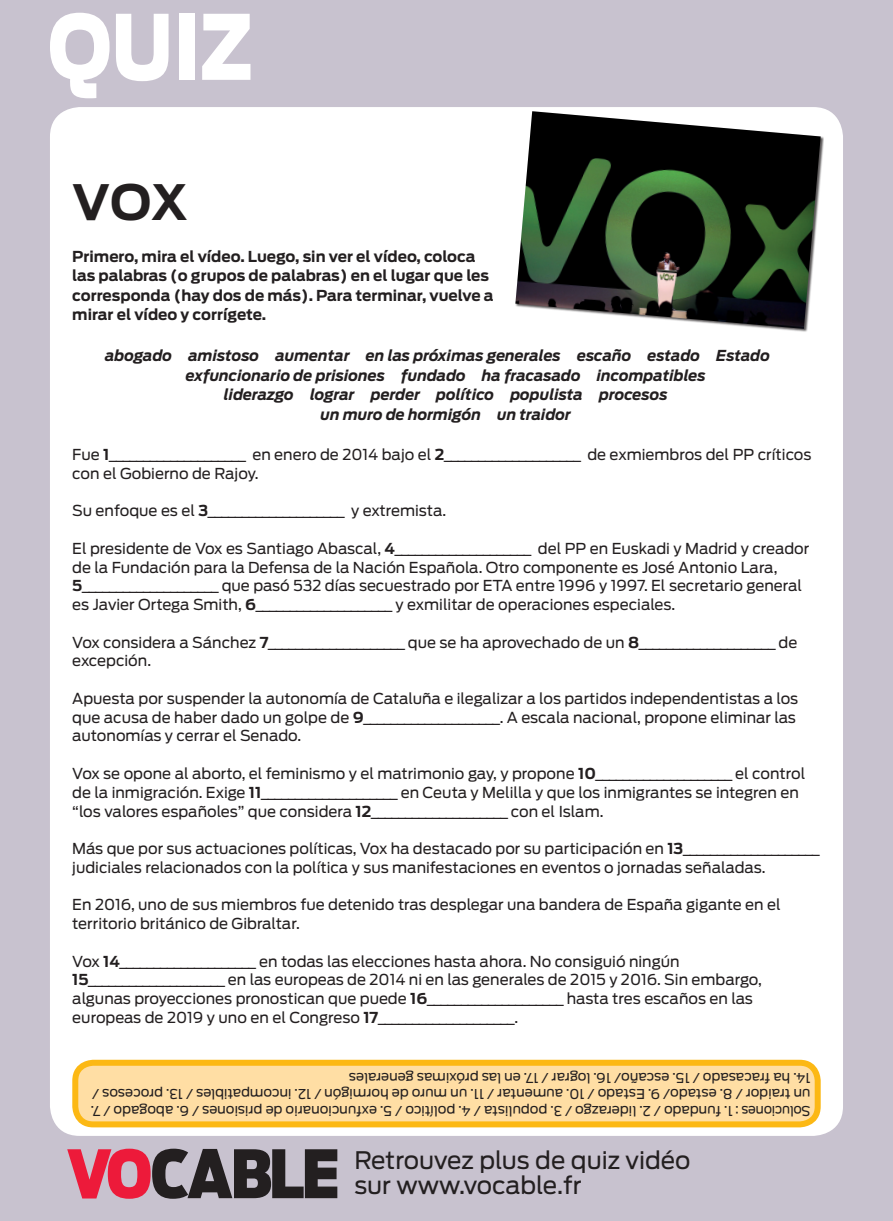
<style>
.page{position:relative;width:893px;height:1221px;background:#fff}
.page>*{position:absolute;margin:0;border:0;box-sizing:border-box;transform-origin:0 0}
.t1{font:900 89.1px "Antenna";color:#fff;scale:.83 1}
.t2{font:700 48.45px "Antenna";color:#231f20}
.t3{font:24px/25.5px "Antenna";color:#231f20}
.t4{font:15px/18.8px "Antenna";color:#231f20}
.t5{font:italic 700 15px "Antenna";color:#231f20}
.t6{font:700 15px/19.5px "Antenna";color:#231f20}
.t7{font:13.5px/16.2px "Antenna";color:#231f20;scale:.95 1}
.t8{font:13.5px "Antenna";color:#231f20}
.s1{font-weight:700}
</style>
<div class="page">
<div style="left:0;top:0;width:893px;height:1220px;background:#c8c2cf"></div>
<div style="left:50px;top:107px;width:793px;height:1028px;background:#fff;border-radius:30px"></div>
<svg style="left:67px;top:1148px;width:270px;height:50px"></svg>
<div style="left:75px;top:1062px;width:743px;height:62px;background:#ffdea4;border-radius:18px"></div>
<div style="left:72px;top:1059px;width:749px;height:68px;border:6px solid #fcb814;border-radius:18px"></div>
<div style="left:515px;top:111px;width:309px;height:221px;background:#231f20;opacity:.75"></div>
<img style="left:515px;top:111px;width:306px;height:218px">
<h1 class="t1" style="left:48px;top:-6px;width:248px">QUIZ</h1>
<h2 class="t2" style="left:72px;top:174px;width:117px">VOX</h2>
<p class="t6" style="left:72px;top:246px;width:423px">Primero, mira el vídeo. Luego, sin ver el vídeo, coloca las palabras (o grupos de palabras) en el lugar que les corresponda (hay dos de más). Para terminar, vuelve a mirar el vídeo y corrígete.</p>
<p class="t5" style="left:105px;top:347px;width:667px">abogado amistoso aumentar en las próximas generales escaño estado Estado</p>
<p class="t5" style="left:186px;top:366px;width:521px">exfuncionario de prisiones fundado ha fracasado incompatibles</p>
<p class="t5" style="left:224px;top:386px;width:445px">liderazgo lograr perder político populista procesos</p>
<p class="t5" style="left:321px;top:405px;width:252px">un muro de hormigón un traidor</p>
<p class="t4" style="left:72px;top:445px;width:741px">Fue <span class="s1">1</span>____________________ en enero de 2014 bajo el <span class="s1">2</span>____________________ de exmiembros del PP críticos con el Gobierno de Rajoy.</p>
<p class="t4" style="left:72px;top:501px;width:375px">Su enfoque es el <span class="s1">3</span>____________________ y extremista.</p>
<p class="t4" style="left:72px;top:539px;width:739px">El presidente de Vox es Santiago Abascal, <span class="s1">4</span>____________________ del PP en Euskadi y Madrid y creador de la Fundación para la Defensa de la Nación Española. Otro componente es José Antonio Lara, <span class="s1">5</span>____________________ que pasó 532 días secuestrado por ETA entre 1996 y 1997. El secretario general es Javier Ortega Smith, <span class="s1">6</span>____________________ y exmilitar de operaciones especiales.</p>
<p class="t4" style="left:72px;top:633px;width:727px">Vox considera a Sánchez <span class="s1">7</span>____________________ que se ha aprovechado de un <span class="s1">8</span>____________________ de excepción.</p>
<p class="t4" style="left:72px;top:689px;width:727px">Apuesta por suspender la autonomía de Cataluña e ilegalizar a los partidos independentistas a los que acusa de haber dado un golpe de <span class="s1">9</span>____________________. A escala nacional, propone eliminar las autonomías y cerrar el Senado.</p>
<p class="t4" style="left:72px;top:764px;width:735px">Vox se opone al aborto, el feminismo y el matrimonio gay, y propone <span class="s1">10</span>____________________ el control de la inmigración. Exige <span class="s1">11</span>____________________ en Ceuta y Melilla y que los inmigrantes se integren en “los valores españoles” que considera <span class="s1">12</span>____________________ con el Islam.</p>
<p class="t4" style="left:72px;top:839px;width:748px">Más que por sus actuaciones políticas, Vox ha destacado por su participación en <span class="s1">13</span>____________________ judiciales relacionados con la política y sus manifestaciones en eventos o jornadas señaladas.</p>
<p class="t4" style="left:72px;top:895px;width:710px">En 2016, uno de sus miembros fue detenido tras desplegar una bandera de España gigante en el territorio británico de Gibraltar.</p>
<p class="t4" style="left:72px;top:951px;width:691px">Vox <span class="s1">14</span>____________________ en todas las elecciones hasta ahora. No consiguió ningún <span class="s1">15</span>____________________ en las europeas de 2014 ni en las generales de 2015 y 2016. Sin embargo, algunas proyecciones pronostican que puede <span class="s1">16</span>____________________ hasta tres escaños en las europeas de 2019 y uno en el Congreso <span class="s1">17</span>____________________.</p>
<p class="t8" style="left:811px;top:1086px;width:463px;rotate:-180deg">14. ha fracasado / 15. escaño/ 16. lograr / 17. en las próximas generales</p>
<p class="t7" style="left:811px;top:1118px;width:759px;rotate:-180deg">Soluciones : 1. fundado / 2. liderazgo / 3. populista / 4. político / 5. exfuncionario de prisiones / 6. abogado / 7. un traidor / 8. estado/ 9. Estado / 10. aumentar / 11. un muro de hormigón / 12. incompatibles / 13. procesos /</p>
<h3 class="t3" style="left:354px;top:1147px;width:338px">Retrouvez plus de quiz vidéo sur www.vocable.fr</h3>
</div>
